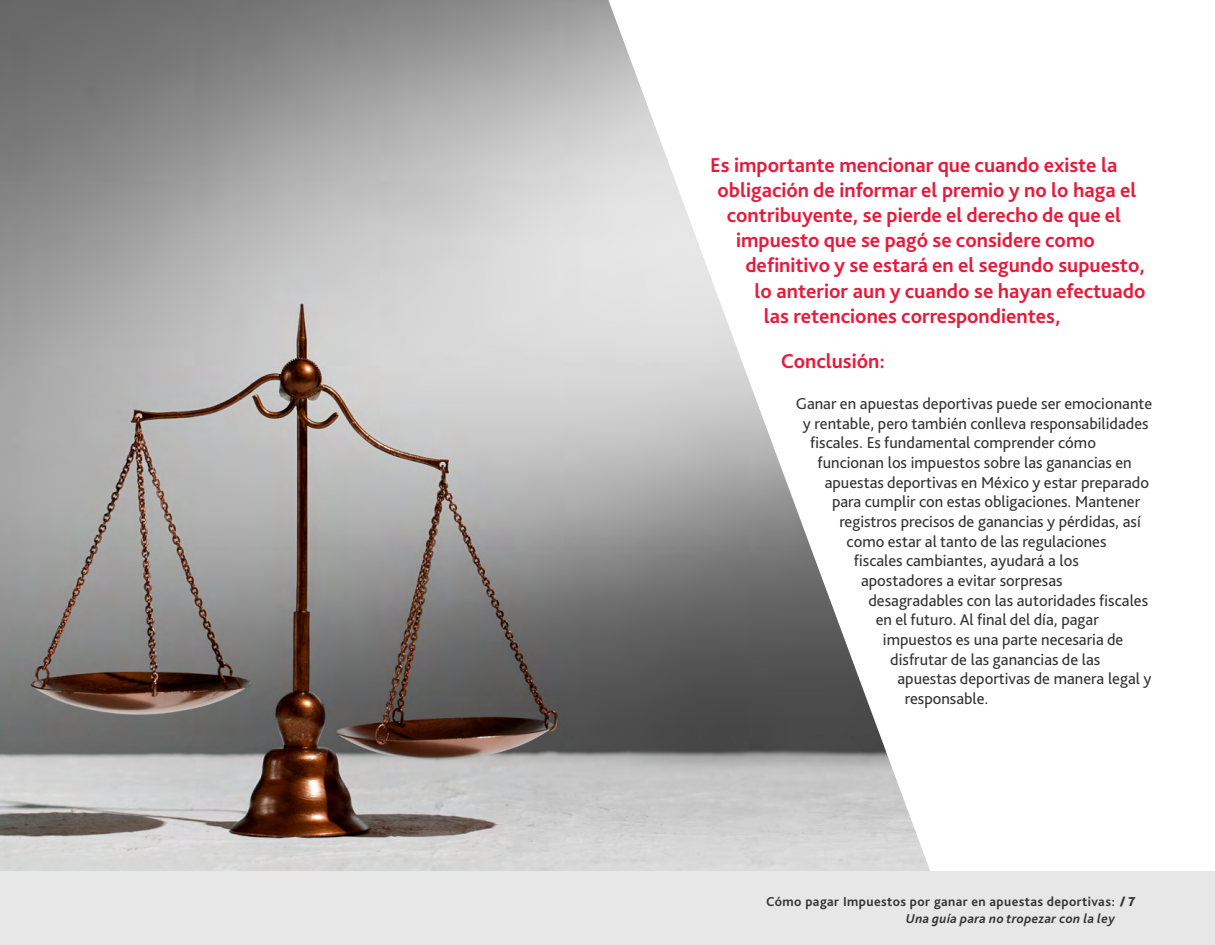
<style>
.page{position:relative;width:1215px;height:945px;background:#fff}
.page>*{position:absolute;margin:0;border:0;box-sizing:border-box;transform-origin:0 0}
.t1{font:700 21px "Bliss Pro";color:#e81a3b}
.t2{font:16.5px "Bliss Pro";color:#333}
.t3{font:700 13.5px "Bliss Pro";letter-spacing:.03em;color:#343433}
.t4{font:italic 700 13.5px "Bliss Pro";letter-spacing:.025em;color:#343433}
.s1{font-weight:800}
</style>
<div class="page">
<img style="left:0;top:0;width:930px;height:871px">
<div style="left:0;top:871px;width:1215px;height:74px;background:#e8e7e8"></div>
<p class="t1" style="left:710px;top:152px;width:409px">Es importante mencionar que cuando existe la</p>
<p class="t1" style="left:718px;top:177px;width:420px">obligación de informar el premio y no lo haga el</p>
<p class="t1" style="left:727px;top:202px;width:396px">contribuyente, se pierde el derecho de que el</p>
<p class="t1" style="left:736px;top:227px;width:360px">impuesto que se pagó se considere como</p>
<p class="t1" style="left:745px;top:252px;width:401px">definitivo y se estará en el segundo supuesto,</p>
<p class="t1" style="left:755px;top:277px;width:392px">lo anterior aun y cuando se hayan efectuado</p>
<p class="t1" style="left:764px;top:303px;width:298px">las retenciones correspondientes,</p>
<p class="t1" style="left:781px;top:348px;width:106px">Conclusión꞉</p>
<p class="t2" style="left:796px;top:393px;width:358px">Ganar en apuestas deportivas puede ser emocionante</p>
<p class="t2" style="left:803px;top:413px;width:347px">y rentable, pero también conlleva responsabilidades</p>
<p class="t2" style="left:810px;top:432px;width:287px">fiscales. Es fundamental comprender cómo</p>
<p class="t2" style="left:818px;top:452px;width:316px">funcionan los impuestos sobre las ganancias en</p>
<p class="t2" style="left:825px;top:472px;width:326px">apuestas deportivas en México y estar preparado</p>
<p class="t2" style="left:832px;top:492px;width:310px">para cumplir con estas obligaciones. Mantener</p>
<p class="t2" style="left:839px;top:511px;width:303px">registros precisos de ganancias y pérdidas, así</p>
<p class="t2" style="left:847px;top:531px;width:261px">como estar al tanto de las regulaciones</p>
<p class="t2" style="left:854px;top:551px;width:226px">fiscales cambiantes, ayudará a los</p>
<p class="t2" style="left:861px;top:570px;width:203px">apostadores a evitar sorpresas</p>
<p class="t2" style="left:868px;top:590px;width:281px">desagradables con las autoridades fiscales</p>
<p class="t2" style="left:876px;top:610px;width:225px">en el futuro. Al final del día, pagar</p>
<p class="t2" style="left:883px;top:629px;width:242px">impuestos es una parte necesaria de</p>
<p class="t2" style="left:890px;top:649px;width:212px">disfrutar de las ganancias de las</p>
<p class="t2" style="left:898px;top:669px;width:255px">apuestas deportivas de manera legal y</p>
<p class="t2" style="left:905px;top:688px;width:85px">responsable.</p>
<p class="t3" style="left:766px;top:894px;width:371px">Cómo pagar Impuestos por ganar en apuestas deportivas꞉ <span class="s1">/ 7</span></p>
<p class="t4" style="left:906px;top:910px;width:211px">Una guía para no tropezar con la ley</p>
</div>
